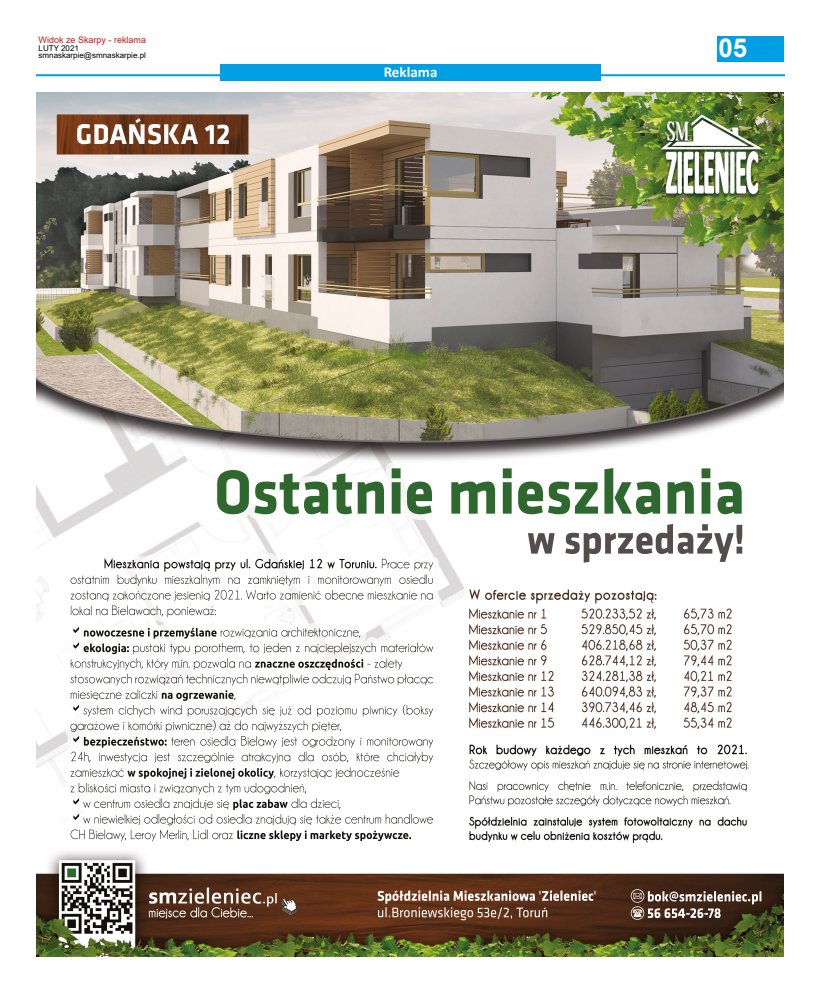
<style>
.page{position:relative;width:820px;height:993px;background:#fff}
.page>*{position:absolute;margin:0;border:0;box-sizing:border-box;transform-origin:0 0}
.t1{font:700 26px "Arial";color:#fff}
.t2{font:700 15px "Calibri";color:#fff}
.t3{font:9px "Arial";color:#cd171a}
.t4{font:8px/7px "Arial";color:#000}
</style>
<div class="page">
<div style="left:716px;top:36px;width:67px;height:25px;background:#009fe3"></div>
<img style="left:36px;top:92px;width:747px;height:864px">
<img style="left:65px;top:552px;width:122px;height:70px">
<img style="left:445px;top:462px;width:220px;height:85px">
<hr style="left:36px;top:74px;width:748px;height:2px;background:#009fe3">
<div style="left:220px;top:64px;width:380px;height:16px;background:#009fe3"></div>
<p class="t3" style="left:39px;top:33px;width:109px">Widok ze Skarpy - reklama</p>
<p class="t4" style="left:39px;top:45px;width:109px">LUTY 2021 smnaskarpie@smnaskarpie.pl</p>
<h1 class="t1" style="left:718px;top:30px;width:30px">05</h1>
<h2 class="t2" style="left:383px;top:61px;width:55px">Reklama</h2>
</div>
